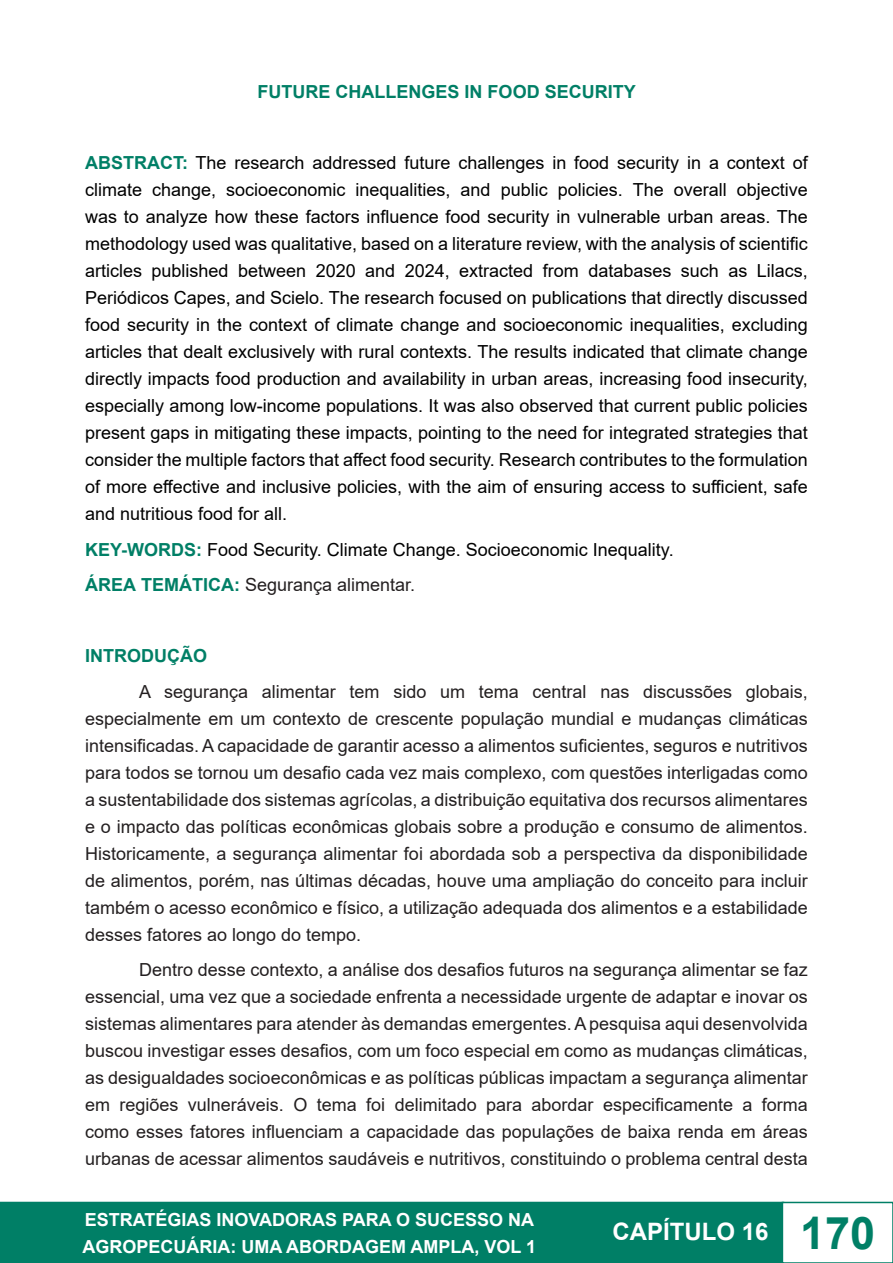
<style>
.page{position:relative;width:893px;height:1263px;background:#fff}
.page>*{position:absolute;margin:0;border:0;box-sizing:border-box;transform-origin:0 0}
.t1{font:700 24px "Arial";color:#fff}
.t2{font:18px/27px "Arial";color:#231f20;text-align:justify}
.t3{font:18px/27px "Arial";color:#000;text-align:justify}
.t4{font:700 18px/27px "Arial";color:#fff}
.t5{font:700 18px "Arial";color:#007f66}
.s1{font-weight:700;color:#007f66}
.s2{font-size:45px;color:#007f66}
</style>
<div class="page">
<div style="left:1px;top:1202px;width:782px;height:60px;background:#007f66"></div>
<div style="left:0;top:1202px;width:784px;height:61px;border:2px solid #007f66"></div>
<div style="left:782px;top:1202px;width:111px;height:61px;border:2px solid #007f66"></div>
<p class="t5" style="left:258px;top:79px;width:380px">FUTURE CHALLENGES IN FOOD SECURITY</p>
<p class="t3" style="left:85px;top:149px;width:724px"><span class="s1">ABSTRACT:</span> The research addressed future challenges in food security in a context of climate change, socioeconomic inequalities, and public policies. The overall objective was to analyze how these factors influence food security in vulnerable urban areas. The methodology used was qualitative, based on a literature review, with the analysis of scientific articles published between 2020 and 2024, extracted from databases such as Lilacs, Periódicos Capes, and Scielo. The research focused on publications that directly discussed food security in the context of climate change and socioeconomic inequalities, excluding articles that dealt exclusively with rural contexts. The results indicated that climate change directly impacts food production and availability in urban areas, increasing food insecurity, especially among low-income populations. It was also observed that current public policies present gaps in mitigating these impacts, pointing to the need for integrated strategies that consider the multiple factors that affect food security. Research contributes to the formulation of more effective and inclusive policies, with the aim of ensuring access to sufficient, safe and nutritious food for all.</p>
<p class="t3" style="left:85px;top:536px;width:590px"><span class="s1">KEY-WORDS:</span> Food Security. Climate Change. Socioeconomic Inequality.</p>
<p class="t2" style="left:85px;top:571px;width:332px"><span class="s1">ÁREA TEMÁTICA:</span> Segurança alimentar.</p>
<p class="t5" style="left:85px;top:643px;width:123px">INTRODUÇÃO</p>
<p class="t2" style="left:85px;top:678px;width:724px;text-indent:54px">A segurança alimentar tem sido um tema central nas discussões globais, especialmente em um contexto de crescente população mundial e mudanças climáticas intensificadas. A capacidade de garantir acesso a alimentos suficientes, seguros e nutritivos para todos se tornou um desafio cada vez mais complexo, com questões interligadas como a sustentabilidade dos sistemas agrícolas, a distribuição equitativa dos recursos alimentares e o impacto das políticas econômicas globais sobre a produção e consumo de alimentos.<br>Historicamente, a segurança alimentar foi abordada sob a perspectiva da disponibilidade de alimentos, porém, nas últimas décadas, houve uma ampliação do conceito para incluir também o acesso econômico e físico, a utilização adequada dos alimentos e a estabilidade desses fatores ao longo do tempo.</p>
<p class="t2" style="left:85px;top:956px;width:724px;text-indent:54px">Dentro desse contexto, a análise dos desafios futuros na segurança alimentar se faz essencial, uma vez que a sociedade enfrenta a necessidade urgente de adaptar e inovar os sistemas alimentares para atender às demandas emergentes. A pesquisa aqui desenvolvida buscou investigar esses desafios, com um foco especial em como as mudanças climáticas, as desigualdades socioeconômicas e as políticas públicas impactam a segurança alimentar em regiões vulneráveis. O tema foi delimitado para abordar especificamente a forma como esses fatores influenciam a capacidade das populações de baixa renda em áreas urbanas de acessar alimentos saudáveis e nutritivos, constituindo o problema central desta</p>
<p class="t4" style="left:82px;top:1206px;width:455px">ESTRATÉGIAS INOVADORAS PARA O SUCESSO NA<br>AGROPECUÁRIA: UMA ABORDAGEM AMPLA, VOL 1</p>
<h1 class="t1" style="left:612px;top:1215px;width:264px">CAPÍTULO 16 <span class="s2">170</span></h1>
</div>
